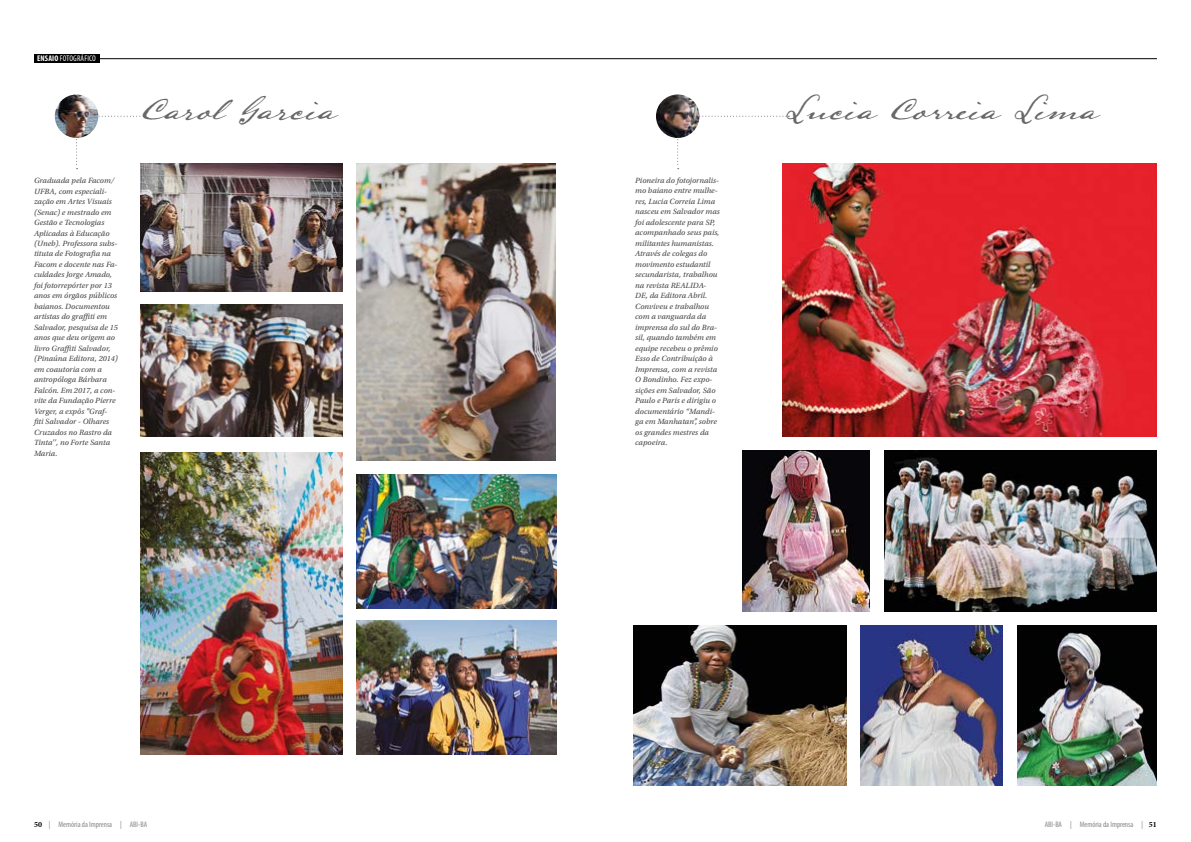
<style>
.page{position:relative;width:1191px;height:842px;background:#fff}
.page>*{position:absolute;margin:0;border:0;box-sizing:border-box;transform-origin:0 0}
.t1{font:30px "Lamar Pen";letter-spacing:-.005em;color:#686868}
.t2{font:condensed 8.2px "Myriad Pro";letter-spacing:.02em;color:#fff}
.t3{font:8px/10.5px "Utopia Std Capt It";color:#4a4a49}
.t4{font:condensed 8px "Myriad Pro";color:#878787}
.s1{font-weight:700}
.s2{font-family:"Minion Pro";font-weight:700;font-stretch:normal;color:#000}
</style>
<div class="page">
<svg style="left:71px;top:113px;width:74px;height:56px"></svg>
<img style="left:55px;top:94px;width:43px;height:44px;border-radius:22px">
<img style="left:141px;top:163px;width:201px;height:128px">
<img style="left:356px;top:163px;width:200px;height:298px">
<img style="left:782px;top:163px;width:375px;height:273px">
<img style="left:141px;top:305px;width:201px;height:132px">
<img style="left:140px;top:452px;width:202px;height:302px">
<img style="left:1017px;top:626px;width:139px;height:159px">
<img style="left:634px;top:626px;width:212px;height:159px">
<img style="left:860px;top:626px;width:143px;height:159px">
<img style="left:356px;top:474px;width:200px;height:134px">
<img style="left:356px;top:621px;width:200px;height:133px">
<img style="left:743px;top:451px;width:127px;height:160px">
<img style="left:884px;top:451px;width:273px;height:160px">
<svg style="left:672px;top:112px;width:117px;height:57px"></svg>
<img style="left:656px;top:94px;width:43px;height:44px;border-radius:22px">
<hr style="left:34px;top:58px;width:1123px;height:1px;background:#000">
<div style="left:34px;top:54px;width:65px;height:8px;background:#000"></div>
<p class="t2" style="left:37px;top:53px;width:60px"><span class="s1">ENSAIO</span> FOTOGRÁFICO</p>
<h1 class="t1" style="left:138px;top:90px;width:197px">Carol Garcia</h1>
<h1 class="t1" style="left:782px;top:90px;width:314px">Lucia Correia Lima</h1>
<p class="t3" style="left:34px;top:175px;width:85px">Graduada pela Facom/<br>UFBA, com especiali&shy;zação em Artes Visuais (Senac) e mestrado em<br>Gestão e Tecnologias<br>Aplicadas à Educação (Uneb). Professora subs&shy;tituta de Fotografia na<br>Facom e docente nas Fa&shy;culdades Jorge Amado, foi fotorrepórter por 13 anos em órgãos públicos baianos. Documentou artistas do graffiti em<br>Salvador, pesquisa de 15 anos que deu origem ao livro Graffiti Salvador, (Pinaúna Editora, 2014) em coautoria com a antropóloga Bárbara<br>Falcón. Em 2017, a con&shy;vite da Fundação Pierre<br>Verger, a expôs "Graf&shy;fiti Salvador - Olhares<br>Cruzados no Rastro da<br>Tinta'', no Forte Santa<br>Maria.</p>
<p class="t3" style="left:635px;top:175px;width:86px">Pioneira do fotojornalis&shy;mo baiano entre mulhe&shy;res, Lucia Correia Lima nasceu em Salvador mas foi adolescente para SP, acompanhado seus pais, militantes humanistas.<br>Através de colegas do movimento estudantil secundarista, trabalhou na revista REALIDA-<br>DE, da Editora Abril.<br>Conviveu e trabalhou com a vanguarda da imprensa do sul do Bra&shy;sil, quando também em equipe recebeu o prêmio<br>Esso de Contribuição à<br>Imprensa, com a revista<br>O Bondinho. Fez expo&shy;sições em Salvador, São<br>Paulo e Paris e dirigiu o documentário “Mandi&shy;ga em Manhatan”, sobre os grandes mestres da capoeira.</p>
<p class="t4" style="left:34px;top:820px;width:115px"><span class="s2">50</span> | Memória da Imprensa | ABI-BA</p>
<p class="t4" style="left:1044px;top:820px;width:114px">ABI-BA | Memória da Imprensa | <span class="s2">51</span></p>
</div>
